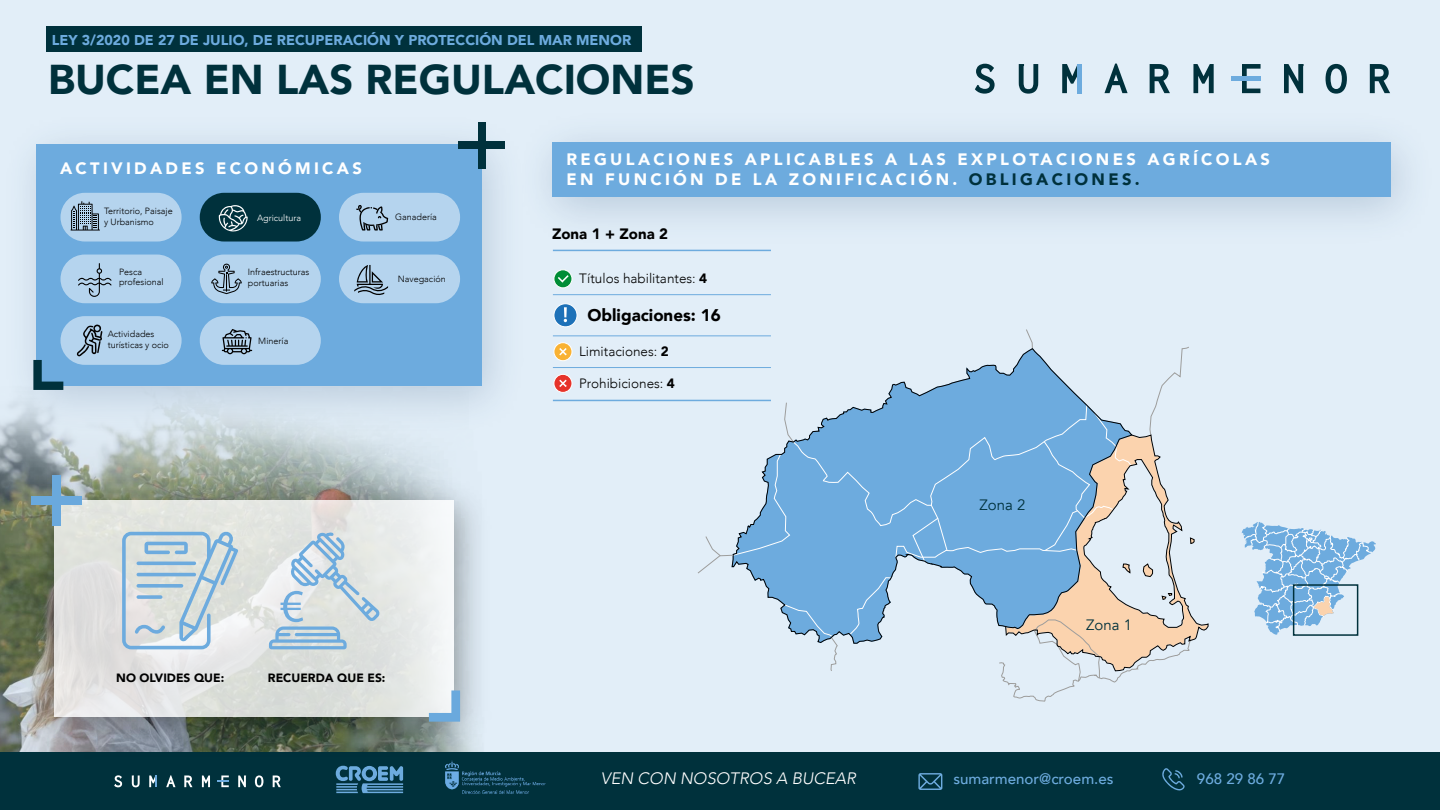
<style>
.page{position:relative;width:1440px;height:810px;background:#e2eef8}
.page>*{position:absolute;margin:0;border:0;box-sizing:border-box;transform-origin:0 0}
.t1{font:900 41.62px "Avenir";color:#00313c}
.t2{font:900 16.95px "Avenir";color:#000}
.t3{font:900 16.5px/19.8px "Avenir";letter-spacing:.2em;color:#fff}
.t4{font:italic 300 16.5px "Avenir";color:#fff}
.t5{font:500 15.15px "Avenir";color:#6dabde}
.t6{font:900 15px "Avenir";color:#000}
.t7{font:15px "Avenir";color:#00313c}
.t8{font:900 14.25px "Avenir";color:#6dabde}
.t9{font:300 13.5px "Avenir";color:#000}
.t10{font:900 12px "Avenir";color:#000}
.t11{font:300 9px/10.8px "Avenir";color:#000}
.t12{font:300 9px "Avenir";color:#fff}
.s1{color:#00313c}
.s2{font-weight:900}
</style>
<div class="page">
<div style="left:0;top:752px;width:1440px;height:58px;background:#00313c"></div>
<div style="left:552px;top:142px;width:838px;height:55px;background:#6dabde"></div>
<hr style="left:553px;top:250px;width:218px;height:1px;background:#6dabde">
<hr style="left:553px;top:294px;width:218px;height:1px;background:#6dabde">
<svg style="left:114px;top:775px;width:8px;height:12px"></svg>
<svg style="left:132px;top:776px;width:8px;height:11px"></svg>
<svg style="left:166px;top:775px;width:9px;height:12px"></svg>
<svg style="left:184px;top:776px;width:8px;height:11px"></svg>
<svg style="left:202px;top:776px;width:8px;height:11px"></svg>
<svg style="left:238px;top:776px;width:8px;height:11px"></svg>
<svg style="left:255px;top:775px;width:8px;height:12px"></svg>
<svg style="left:273px;top:776px;width:8px;height:11px"></svg>
<svg style="left:149px;top:776px;width:8px;height:11px"></svg>
<svg style="left:217px;top:776px;width:12px;height:11px"></svg>
<svg style="left:336px;top:768px;width:67px;height:25px"></svg>
<img style="left:445px;top:768px;width:101px;height:26px">
<svg style="left:918px;top:773px;width:24px;height:17px"></svg>
<svg style="left:1162px;top:768px;width:23px;height:23px"></svg>
<div style="left:46px;top:27px;width:596px;height:25px;background:#00313c"></div>
<img style="left:16px;top:465px;width:462px;height:303px">
<svg style="left:55px;top:500px;width:399px;height:217px;fill:#e3e4e1"></svg>
<div style="left:52px;top:475px;width:8px;height:51px;background:#6aa9dd"></div>
<div style="left:31px;top:496px;width:50px;height:8px;background:#6aa9dd"></div>
<svg style="left:429px;top:690px;width:31px;height:32px"></svg>
<svg style="left:1242px;top:522px;width:134px;height:113px"></svg>
<svg style="left:697px;top:329px;width:498px;height:373px"></svg>
<div style="left:1293px;top:584px;width:65px;height:52px;border:2px solid #00313c"></div>
<div style="left:554px;top:270px;width:18px;height:18px;background:#008d36;border-radius:50%"></div>
<div style="left:554px;top:269px;width:18px;height:19px;border:1px solid #fff;border-radius:50%"></div>
<svg style="left:558px;top:275px;width:11px;height:8px"></svg>
<div style="left:554px;top:343px;width:18px;height:18px;background:#f9b233;border-radius:50%"></div>
<div style="left:554px;top:342px;width:18px;height:19px;border:1px solid #fff;border-radius:50%"></div>
<div style="left:554px;top:374px;width:18px;height:18px;background:#e6332a;border-radius:50%"></div>
<div style="left:554px;top:374px;width:18px;height:19px;border:1px solid #fff;border-radius:50%"></div>
<hr style="left:553px;top:400px;width:218px;height:1px;background:#6dabde">
<hr style="left:553px;top:336px;width:218px;height:1px;background:#6dabde">
<hr style="left:553px;top:367px;width:218px;height:1px;background:#6dabde">
<svg style="left:559px;top:348px;width:8px;height:7px"></svg>
<svg style="left:559px;top:380px;width:8px;height:7px"></svg>
<div style="left:554px;top:304px;width:23px;height:23px;background:#1d71b8;border-radius:50%"></div>
<div style="left:553px;top:303px;width:25px;height:24px;border:1px solid #fff;border-radius:50%"></div>
<svg style="left:564px;top:307px;width:3px;height:15px"></svg>
<svg style="left:269px;top:532px;width:111px;height:117px"></svg>
<svg style="left:122px;top:531px;width:116px;height:118px"></svg>
<img style="left:0;top:122px;width:542px;height:327px">
<div style="left:37px;top:144px;width:445px;height:242px;background:#6dabde"></div>
<div style="left:61px;top:193px;width:121px;height:49px;background:#b5d4ee;border-radius:24px"></div>
<svg style="left:71px;top:201px;width:29px;height:30px"></svg>
<div style="left:200px;top:193px;width:121px;height:49px;background:#00313c;border-radius:24px"></div>
<svg style="left:218px;top:205px;width:30px;height:27px"></svg>
<div style="left:200px;top:255px;width:121px;height:48px;background:#b5d4ee;border-radius:24px"></div>
<svg style="left:211px;top:264px;width:31px;height:30px"></svg>
<div style="left:339px;top:255px;width:121px;height:48px;background:#b5d4ee;border-radius:24px"></div>
<svg style="left:354px;top:265px;width:34px;height:30px"></svg>
<div style="left:339px;top:193px;width:121px;height:49px;background:#b5d4ee;border-radius:24px"></div>
<svg style="left:356px;top:205px;width:32px;height:26px"></svg>
<div style="left:61px;top:255px;width:120px;height:48px;background:#b5d4ee;border-radius:24px"></div>
<svg style="left:78px;top:263px;width:34px;height:34px"></svg>
<div style="left:61px;top:316px;width:121px;height:49px;background:#b5d4ee;border-radius:24px"></div>
<svg style="left:77px;top:324px;width:26px;height:32px"></svg>
<div style="left:200px;top:316px;width:121px;height:49px;background:#b5d4ee;border-radius:24px"></div>
<svg style="left:222px;top:329px;width:30px;height:25px"></svg>
<div style="left:478px;top:122px;width:7px;height:46px;background:#00313c"></div>
<div style="left:458px;top:141px;width:47px;height:8px;background:#00313c"></div>
<svg style="left:33px;top:360px;width:30px;height:30px"></svg>
<svg style="left:975px;top:64px;width:20px;height:30px"></svg>
<svg style="left:1019px;top:64px;width:19px;height:30px"></svg>
<svg style="left:1104px;top:64px;width:24px;height:29px"></svg>
<svg style="left:1150px;top:64px;width:20px;height:29px"></svg>
<svg style="left:1193px;top:64px;width:21px;height:29px"></svg>
<svg style="left:1284px;top:64px;width:20px;height:29px"></svg>
<svg style="left:1326px;top:64px;width:21px;height:30px"></svg>
<svg style="left:1370px;top:64px;width:20px;height:29px"></svg>
<svg style="left:1062px;top:64px;width:16px;height:29px"></svg>
<hr style="left:1078px;top:64px;width:4px;height:29px;background:#6dabde">
<svg style="left:1242px;top:64px;width:19px;height:29px"></svg>
<div style="left:1231px;top:76px;width:29px;height:5px;background:#6dabde"></div>
<h3 class="t8" style="left:52px;top:28px;width:581px">LEY 3/2020 DE 27 DE JULIO, DE RECUPERACIÓN Y PROTECCIÓN DEL MAR MENOR</h3>
<h1 class="t1" style="left:48px;top:44px;width:648px">BUCEA EN LAS REGULACIONES</h1>
<h3 class="t3" style="left:60px;top:158px;width:303px">ACTIVIDADES ECONÓMICAS</h3>
<p class="t11" style="left:104px;top:206px;width:70px">Territorio, Paisaje y Urbanismo</p>
<p class="t12" style="left:257px;top:212px;width:46px">Agricultura</p>
<p class="t11" style="left:395px;top:211px;width:43px">Ganadería</p>
<p class="t11" style="left:119px;top:266px;width:46px">Pesca profesional</p>
<p class="t11" style="left:248px;top:266px;width:63px">Infraestructuras portuarias</p>
<p class="t11" style="left:398px;top:274px;width:49px">Navegación</p>
<p class="t11" style="left:108px;top:329px;width:63px">Actividades turísticas y ocio</p>
<p class="t11" style="left:258px;top:335px;width:32px">Minería</p>
<h3 class="t10" style="left:116px;top:668px;width:109px">NO OLVIDES QUE:</h3>
<h3 class="t10" style="left:268px;top:668px;width:119px">RECUERDA QUE ES:</h3>
<h3 class="t3" style="left:567px;top:149px;width:705px">REGULACIONES APLICABLES A LAS EXPLOTACIONES AGRÍCOLAS<br>EN FUNCIÓN DE LA ZONIFICACIÓN. <span class="s1">OBLIGACIONES.</span></h3>
<h3 class="t6" style="left:552px;top:221px;width:118px">Zona 1 + Zona 2</h3>
<h3 class="t9" style="left:579px;top:271px;width:130px">Títulos habilitantes: <span class="s2">4</span></h3>
<h2 class="t2" style="left:588px;top:300px;width:135px">Obligaciones: 16</h2>
<h3 class="t9" style="left:579px;top:343px;width:91px">Limitaciones: <span class="s2">2</span></h3>
<h3 class="t9" style="left:579px;top:375px;width:97px">Prohibiciones: <span class="s2">4</span></h3>
<h3 class="t7" style="left:980px;top:496px;width:47px">Zona 2</h3>
<h3 class="t7" style="left:1086px;top:616px;width:47px">Zona 1</h3>
<h3 class="t4" style="left:601px;top:769px;width:256px">VEN CON NOSOTROS A BUCEAR</h3>
<h3 class="t5" style="left:953px;top:766px;width:162px">sumarmenor@croem.es</h3>
<h3 class="t5" style="left:1197px;top:766px;width:90px">968 29 86 77</h3>
</div>
